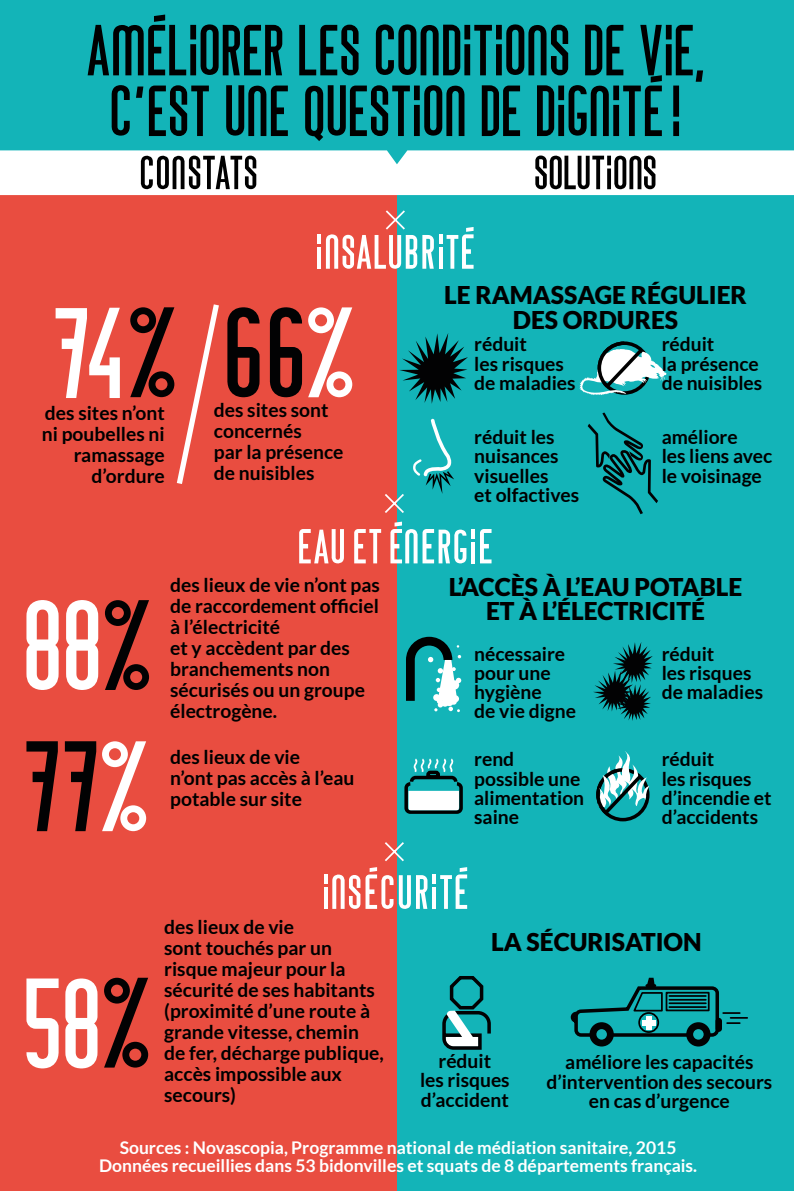
<style>
.page{position:relative;width:794px;height:1191px;background:#fff}
.page>*{position:absolute;margin:0;border:0;box-sizing:border-box;transform-origin:0 0}
.t1{font:900 24.5px "Lato";color:#000}
.t2{font:700 19.25px/21px "Lato";color:#000}
.t3{font:700 17.5px "Lato";color:#fff}
</style>
<div class="page">
<div style="left:397px;top:169px;width:397px;height:1022px;background:#13b4b8"></div>
<div style="left:0;top:56px;width:397px;height:1135px;background:#e94d40"></div>
<div style="left:0;top:0;width:794px;height:177px;background:#13b4b8"></div>
<svg style="left:299px;top:529px;width:45px;height:34px"></svg>
<svg style="left:354px;top:529px;width:27px;height:34px"></svg>
<svg style="left:390px;top:521px;width:76px;height:42px"></svg>
<hr style="left:471px;top:542px;width:4px;height:21px;background:#fff">
<hr style="left:471px;top:529px;width:4px;height:10px;background:#fff">
<svg style="left:480px;top:529px;width:11px;height:34px"></svg>
<svg style="left:385px;top:494px;width:19px;height:19px"></svg>
<svg style="left:324px;top:887px;width:3px;height:22px"></svg>
<svg style="left:324px;top:874px;width:3px;height:10px"></svg>
<hr style="left:432px;top:887px;width:4px;height:22px;background:#fff">
<hr style="left:432px;top:874px;width:4px;height:10px;background:#fff">
<svg style="left:440px;top:867px;width:27px;height:42px"></svg>
<svg style="left:332px;top:842px;width:95px;height:67px"></svg>
<svg style="left:56px;top:308px;width:64px;height:90px"></svg>
<svg style="left:130px;top:304px;width:129px;height:180px"></svg>
<svg style="left:308px;top:307px;width:44px;height:90px"></svg>
<svg style="left:269px;top:307px;width:33px;height:91px"></svg>
<svg style="left:26px;top:600px;width:33px;height:90px"></svg>
<svg style="left:105px;top:600px;width:44px;height:90px"></svg>
<svg style="left:66px;top:600px;width:32px;height:90px"></svg>
<svg style="left:26px;top:741px;width:32px;height:90px"></svg>
<svg style="left:65px;top:741px;width:31px;height:90px"></svg>
<svg style="left:102px;top:741px;width:44px;height:90px"></svg>
<svg style="left:26px;top:978px;width:33px;height:91px"></svg>
<svg style="left:65px;top:978px;width:32px;height:91px"></svg>
<svg style="left:104px;top:977px;width:44px;height:90px"></svg>
<svg style="left:579px;top:341px;width:87px;height:54px"></svg>
<svg style="left:400px;top:333px;width:68px;height:71px"></svg>
<svg style="left:413px;top:418px;width:41px;height:76px"></svg>
<svg style="left:593px;top:642px;width:60px;height:79px"></svg>
<svg style="left:406px;top:637px;width:55px;height:75px"></svg>
<svg style="left:404px;top:758px;width:59px;height:56px"></svg>
<svg style="left:587px;top:412px;width:71px;height:102px"></svg>
<svg style="left:596px;top:751px;width:53px;height:67px"></svg>
<hr style="left:317px;top:247px;width:4px;height:22px;background:#fff">
<hr style="left:317px;top:234px;width:4px;height:10px;background:#fff">
<hr style="left:439px;top:247px;width:4px;height:22px;background:#fff">
<hr style="left:439px;top:234px;width:4px;height:10px;background:#fff">
<svg style="left:446px;top:227px;width:27px;height:42px"></svg>
<svg style="left:326px;top:210px;width:108px;height:59px"></svg>
<svg style="left:111px;top:85px;width:19px;height:51px"></svg>
<svg style="left:149px;top:85px;width:60px;height:51px"></svg>
<svg style="left:226px;top:85px;width:62px;height:51px"></svg>
<svg style="left:136px;top:86px;width:7px;height:12px"></svg>
<svg style="left:88px;top:15px;width:194px;height:60px"></svg>
<svg style="left:299px;top:24px;width:404px;height:117px"></svg>
<svg style="left:0;top:150px;width:794px;height:45px;background:#e1e3e3"></svg>
<div style="left:589px;top:1022px;width:25px;height:24px;background:#020203;border-radius:50%"></div>
<div style="left:686px;top:1022px;width:24px;height:24px;background:#020203;border-radius:50%"></div>
<div style="left:596px;top:1029px;width:11px;height:10px;background:#13b4b8;border-radius:50%"></div>
<div style="left:693px;top:1029px;width:10px;height:10px;background:#13b4b8;border-radius:50%"></div>
<svg style="left:570px;top:977px;width:177px;height:61px"></svg>
<svg style="left:442px;top:976px;width:49px;height:74px"></svg>
<p class="t2" style="left:42px;top:402px;width:124px;text-align:right">des sites n’ont ni poubelles ni ramassage</p>
<p class="t2" style="left:92px;top:465px;width:75px">d’ordure</p>
<p class="t2" style="left:214px;top:399px;width:116px">des sites sont concernés</p>
<p class="t2" style="left:214px;top:441px;width:131px">par la présence</p>
<p class="t2" style="left:214px;top:462px;width:102px">de nuisibles</p>
<p class="t2" style="left:170px;top:574px;width:211px;text-align:justify">des lieux de vie n’ont pas de raccordement officiel à l’électricité</p>
<p class="t2" style="left:170px;top:637px;width:196px">et y accèdent par des branchements non sécurisés ou un groupe électrogène.</p>
<p class="t2" style="left:170px;top:745px;width:131px">des lieux de vie</p>
<p class="t2" style="left:170px;top:766px;width:186px">n’ont pas accès à l’eau potable sur site</p>
<p class="t1" style="left:444px;top:281px;width:304px">LE RAMASSAGE RÉGULIER</p>
<p class="t1" style="left:513px;top:305px;width:167px">DES ORDURES</p>
<p class="t2" style="left:474px;top:333px;width:54px">réduit</p>
<p class="t2" style="left:474px;top:353px;width:91px">les risques</p>
<p class="t2" style="left:474px;top:372px;width:103px">de maladies</p>
<p class="t2" style="left:474px;top:427px;width:86px;line-height:19.2px">réduit les nuisances visuelles</p>
<p class="t2" style="left:474px;top:484px;width:106px">et olfactives</p>
<p class="t2" style="left:661px;top:333px;width:54px">réduit</p>
<p class="t2" style="left:661px;top:353px;width:99px">la présence</p>
<p class="t2" style="left:661px;top:372px;width:102px">de nuisibles</p>
<p class="t2" style="left:661px;top:426px;width:78px">améliore</p>
<p class="t2" style="left:661px;top:445px;width:112px">les liens avec</p>
<p class="t2" style="left:661px;top:465px;width:102px">le voisinage</p>
<p class="t1" style="left:449px;top:572px;width:295px">L’ACCÈS À L’EAU POTABLE</p>
<p class="t1" style="left:486px;top:597px;width:220px">ET À L’ÉLECTRICITÉ</p>
<p class="t2" style="left:474px;top:642px;width:92px">nécessaire</p>
<p class="t2" style="left:474px;top:662px;width:78px">pour une</p>
<p class="t2" style="left:474px;top:681px;width:69px">hygiène</p>
<p class="t2" style="left:474px;top:700px;width:103px">de vie digne</p>
<p class="t2" style="left:474px;top:748px;width:42px">rend</p>
<p class="t2" style="left:474px;top:768px;width:108px">possible une</p>
<p class="t2" style="left:474px;top:787px;width:111px">alimentation</p>
<p class="t2" style="left:474px;top:806px;width:46px">saine</p>
<p class="t2" style="left:661px;top:642px;width:54px">réduit</p>
<p class="t2" style="left:661px;top:662px;width:91px">les risques</p>
<p class="t2" style="left:661px;top:681px;width:103px">de maladies</p>
<p class="t2" style="left:661px;top:748px;width:54px">réduit</p>
<p class="t2" style="left:661px;top:768px;width:111px;line-height:19.2px">les risques d’incendie et d’accidents</p>
<p class="t2" style="left:164px;top:916px;width:131px">des lieux de vie</p>
<p class="t2" style="left:164px;top:937px;width:221px">sont touchés par un risque majeur pour la sécurité de ses habitants (proximité d’une route à grande vitesse, chemin de fer, décharge publique, accès impossible aux secours)</p>
<p class="t1" style="left:491px;top:928px;width:212px">LA SÉCURISATION</p>
<p class="t2" style="left:438px;top:1050px;width:54px">réduit</p>
<p class="t2" style="left:420px;top:1070px;width:91px;line-height:19.2px">les risques d’accident</p>
<p class="t2" style="left:546px;top:1052px;width:227px;line-height:19.2px;text-align:center">améliore les capacités d’intervention des secours</p>
<p class="t2" style="left:589px;top:1090px;width:143px">en cas d’urgence</p>
<p class="t3" style="left:120px;top:1138px;width:558px">Sources : Novascopia, Programme national de médiation sanitaire, 2015</p>
<p class="t3" style="left:99px;top:1155px;width:599px">Données recueillies dans 53 bidonvilles et squats de 8 départements français.</p>
</div>
